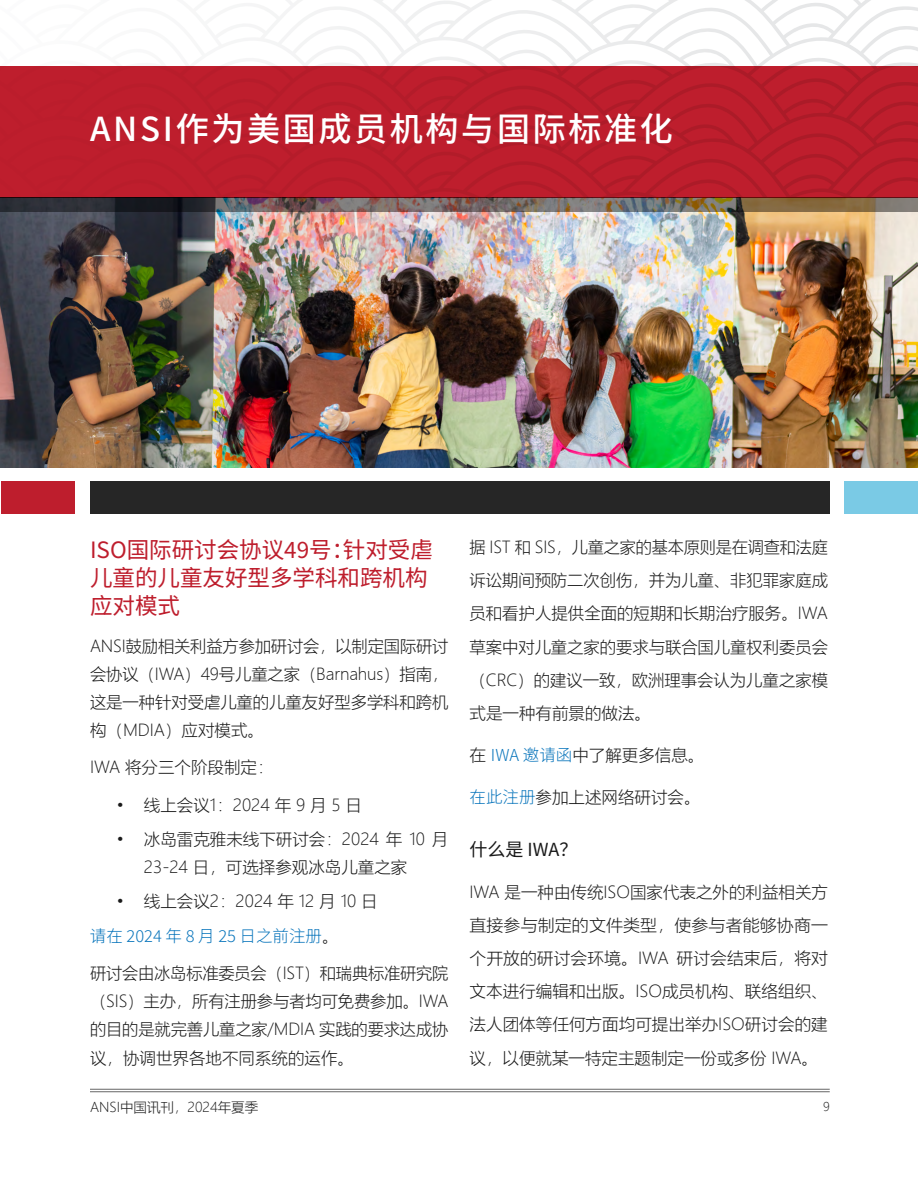
<style>
.page{position:relative;width:918px;height:1188px;background:#fff}
.page>*{position:absolute;margin:0;border:0;box-sizing:border-box;transform-origin:0 0}
.t1{font:100 33px "Noto Sans SC";letter-spacing:.08em;color:#fff}
.t2{font:100 22.5px/28.2px "Noto Sans SC";color:#be1e2d}
.t3{font:100 18px "Noto Sans SC";color:#1a1a1a}
.t4{font:16.5px/33.2px "Microsoft Ya Hei UI Light";color:#1a1a1a;text-align:justify}
.t5{font:100 16.5px "Noto Sans SC";color:#0b76bc}
.t6{font:13.5px "Microsoft Ya Hei UI Light";color:#1a1a1a}
.t7{font:12px "Microsoft Ya Hei UI Light";color:#1a1a1a}
.s1{font-family:"Microsoft Ya Hei UI Light";font-weight:400;color:#1a1a1a}
.s2{font-family:"Noto Sans SC";font-weight:100;color:#0b76bc}
</style>
<div class="page">
<hr style="left:90px;top:1089px;width:740px;height:1px;background:#666">
<hr style="left:90px;top:1091px;width:740px;height:1px;background:#666">
<svg style="left:266px;top:0;width:652px;height:66px"></svg>
<img style="left:0;top:212px;width:918px;height:256px">
<svg style="left:0;top:198px;width:918px;height:14px"></svg>
<div style="left:0;top:66px;width:918px;height:132px;background:#be1e2d"></div>
<div style="left:844px;top:482px;width:74px;height:32px;background:#7acae5"></div>
<div style="left:1px;top:482px;width:73px;height:32px;background:#be1e2d"></div>
<div style="left:90px;top:482px;width:740px;height:32px;background:#262626"></div>
<h1 class="t1" style="left:90px;top:110px;width:584px">ANSI作为美国成员机构与国际标准化</h1>
<h2 class="t2" style="left:90px;top:536px;width:344px">ISO国际研讨会协议49号：针对受虐儿童的儿童友好型多学科和跨机构应对模式</h2>
<p class="t4" style="left:90px;top:631px;width:360px;line-height:28.2px">ANSI鼓励相关利益方参加研讨会，以制定国际研讨会协议（IWA）49号儿童之家（Barnahus）指南，这是一种针对受虐儿童的儿童友好型多学科和跨机构（MDIA）应对模式。</p>
<p class="t4" style="left:90px;top:751px;width:185px">IWA 将分三个阶段制定：</p>
<p class="t4" style="left:117px;top:788px;width:247px">• 线上会议1：2024 年 9 月 5 日</p>
<p class="t4" style="left:144px;top:825px;width:306px;line-height:28.2px;text-indent:-27px">• 冰岛雷克雅未线下研讨会：2024 年 10 月<br>23-24 日，可选择参观冰岛儿童之家</p>
<p class="t4" style="left:117px;top:885px;width:262px">• 线上会议2：2024 年 12 月 10 日</p>
<p class="t5" style="left:90px;top:926px;width:250px">请在 2024 年 8 月 25 日之前注册<span class="s1">。</span></p>
<p class="t4" style="left:90px;top:958px;width:360px;line-height:28.2px">研讨会由冰岛标准委员会（IST）和瑞典标准研究院（SIS）主办，所有注册参与者均可免费参加。IWA的目的是就完善儿童之家/MDIA 实践的要求达成协议，协调世界各地不同系统的运作。</p>
<p class="t4" style="left:470px;top:530px;width:360px">据 IST 和 SIS，儿童之家的基本原则是在调查和法庭诉讼期间预防二次创伤，并为儿童、非犯罪家庭成员和看护人提供全面的短期和长期治疗服务。IWA草案中对儿童之家的要求与联合国儿童权利委员会（CRC）的建议一致，欧洲理事会认为儿童之家模式是一种有前景的做法。</p>
<p class="t4" style="left:470px;top:738px;width:236px">在 <span class="s2">IWA 邀请函</span>中了解更多信息。</p>
<p class="t4" style="left:470px;top:780px;width:232px"><span class="s2">在此注册</span>参加上述网络研讨会。</p>
<p class="t3" style="left:470px;top:839px;width:110px">什么是 IWA？</p>
<p class="t4" style="left:470px;top:875px;width:360px">IWA 是一种由传统ISO国家代表之外的利益相关方直接参与制定的文件类型，使参与者能够协商一个开放的研讨会环境。IWA 研讨会结束后，将对文本进行编辑和出版。ISO成员机构、联络组织、法人团体等任何方面均可提出举办ISO研讨会的建议，以便就某一特定主题制定一份或多份 IWA。</p>
<p class="t6" style="left:90px;top:1099px;width:170px">ANSI中国讯刊，2024年夏季</p>
<p class="t7" style="left:823px;top:1099px;width:8px">9</p>
</div>
